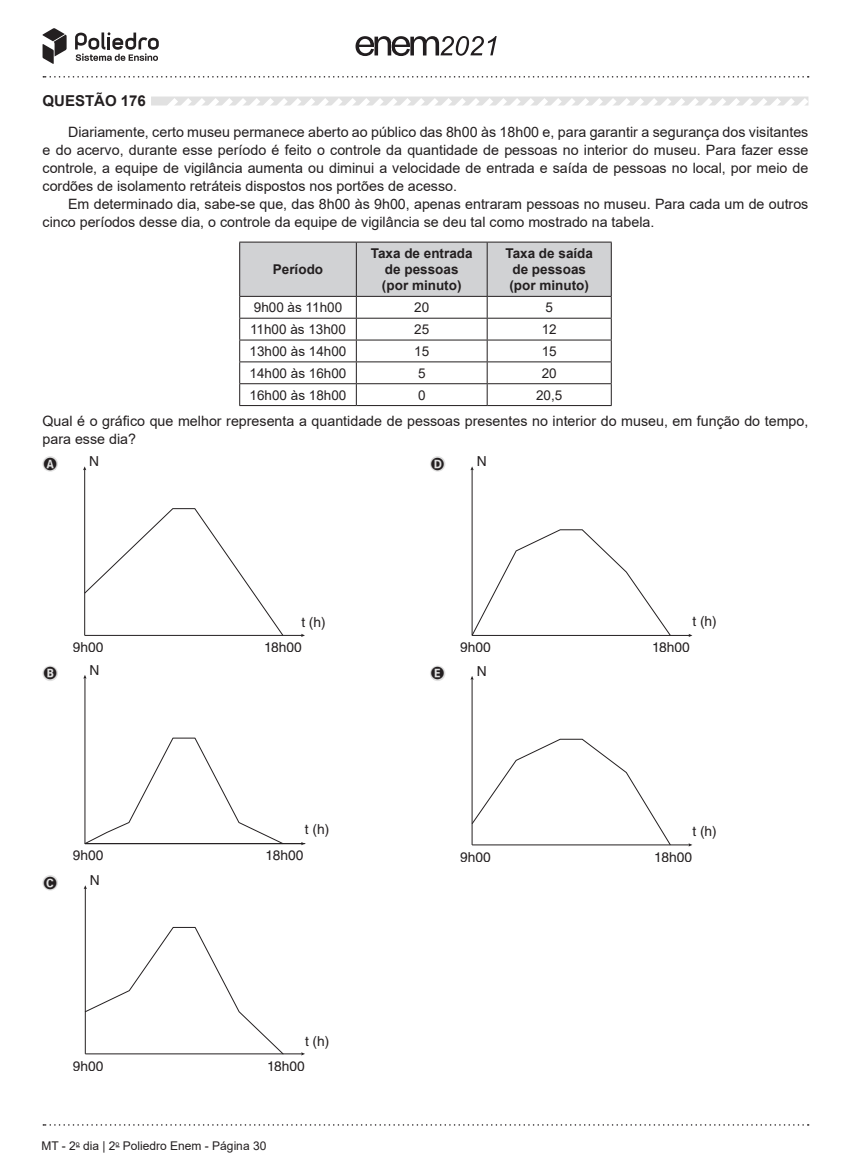
<style>
.page{position:relative;width:851px;height:1170px;background:#fff}
.page>*{position:absolute;margin:0;border:0;box-sizing:border-box;transform-origin:0 0}
.t1{font:700 15px "Arial";color:#231f20}
.t2{font:14.25px/18px "Arial";color:#231f20}
.t3{font:13.8px "Helvetica LT Std";color:#231f20}
.t4{font:13.5px "Arial";color:#231f20}
.t5{font:700 13.5px/16.2px "Arial";color:#231f20;text-align:center}
.t6{font:12px "Arial";color:#231f20}
</style>
<div class="page">
<svg style="left:43px;top:76px;width:765px;height:2px"></svg>
<svg style="left:43px;top:1124px;width:765px;height:1px"></svg>
<svg style="left:355px;top:36px;width:141px;height:20px"></svg>
<svg style="left:43px;top:28px;width:24px;height:36px"></svg>
<svg style="left:75px;top:32px;width:84px;height:29px"></svg>
<svg style="left:151px;top:96px;width:658px;height:10px"></svg>
<svg style="left:239px;top:242px;width:372px;height:163px"></svg>
<hr style="left:239px;top:405px;width:117px;height:1px;background:#231f20">
<hr style="left:356px;top:405px;width:131px;height:1px;background:#231f20">
<hr style="left:487px;top:405px;width:124px;height:1px;background:#231f20">
<hr style="left:84px;top:469px;width:1px;height:166px;background:#231f20">
<hr style="left:85px;top:635px;width:217px;height:1px;background:#231f20">
<svg style="left:84px;top:508px;width:200px;height:128px"></svg>
<hr style="left:85px;top:677px;width:1px;height:166px;background:#231f20">
<svg style="left:84px;top:737px;width:221px;height:108px"></svg>
<hr style="left:85px;top:887px;width:1px;height:166px;background:#231f20">
<hr style="left:85px;top:1053px;width:217px;height:1px;background:#231f20">
<svg style="left:84px;top:926px;width:200px;height:128px"></svg>
<hr style="left:471px;top:469px;width:1px;height:166px;background:#231f20">
<hr style="left:472px;top:635px;width:217px;height:1px;background:#231f20">
<svg style="left:471px;top:529px;width:200px;height:107px"></svg>
<hr style="left:471px;top:678px;width:1px;height:166px;background:#231f20">
<hr style="left:472px;top:844px;width:217px;height:1px;background:#231f20">
<svg style="left:471px;top:738px;width:200px;height:107px"></svg>
<p class="t1" style="left:43px;top:90px;width:105px">QUESTÃO 176</p>
<p class="t2" style="left:43px;top:123px;width:767px;text-align:justify;text-indent:26px">Diariamente, certo museu permanece aberto ao público das 8h00 às 18h00 e, para garantir a segurança dos visitantes e do acervo, durante esse período é feito o controle da quantidade de pessoas no interior do museu. Para fazer esse controle, a equipe de vigilância aumenta ou diminui a velocidade de entrada e saída de pessoas no local, por meio de cordões de isolamento retráteis dispostos nos portões de acesso.</p>
<p class="t2" style="left:43px;top:195px;width:767px;text-indent:26px">Em determinado dia, sabe-se que, das 8h00 às 9h00, apenas entraram pessoas no museu. Para cada um de outros cinco períodos desse dia, o controle da equipe de vigilância se deu tal como mostrado na tabela.</p>
<p class="t5" style="left:273px;top:261px;width:52px">Período</p>
<p class="t5" style="left:371px;top:245px;width:103px">Taxa de entrada de pessoas (por minuto)</p>
<p class="t5" style="left:505px;top:245px;width:89px;text-align:left">Taxa de saída de pessoas (por minuto)</p>
<p class="t4" style="left:254px;top:298px;width:90px">9h00 às 11h00</p>
<p class="t4" style="left:414px;top:298px;width:17px">20</p>
<p class="t4" style="left:545px;top:298px;width:9px">5</p>
<p class="t4" style="left:250px;top:320px;width:97px">11h00 às 13h00</p>
<p class="t4" style="left:414px;top:320px;width:17px">25</p>
<p class="t4" style="left:541px;top:320px;width:17px">12</p>
<p class="t4" style="left:249px;top:342px;width:98px">13h00 às 14h00</p>
<p class="t4" style="left:414px;top:342px;width:17px">15</p>
<p class="t4" style="left:541px;top:342px;width:17px">15</p>
<p class="t4" style="left:249px;top:363px;width:98px">14h00 às 16h00</p>
<p class="t4" style="left:418px;top:363px;width:9px">5</p>
<p class="t4" style="left:541px;top:363px;width:17px">20</p>
<p class="t4" style="left:249px;top:385px;width:98px">16h00 às 18h00</p>
<p class="t4" style="left:418px;top:385px;width:9px">0</p>
<p class="t4" style="left:536px;top:385px;width:28px">20,5</p>
<p class="t2" style="left:43px;top:412px;width:767px">Qual é o gráfico que melhor representa a quantidade de pessoas presentes no interior do museu, em função do tempo, para esse dia?</p>
<p class="t3" style="left:89px;top:453px;width:11px">N</p>
<p class="t3" style="left:301px;top:614px;width:26px">t (h)</p>
<p class="t3" style="left:73px;top:639px;width:32px">9h00</p>
<p class="t3" style="left:264px;top:639px;width:39px">18h00</p>
<p class="t3" style="left:89px;top:662px;width:11px">N</p>
<p class="t3" style="left:305px;top:821px;width:26px">t (h)</p>
<p class="t3" style="left:73px;top:847px;width:32px">9h00</p>
<p class="t3" style="left:265px;top:847px;width:39px">18h00</p>
<p class="t3" style="left:90px;top:872px;width:11px">N</p>
<p class="t3" style="left:305px;top:1032px;width:26px">t (h)</p>
<p class="t3" style="left:73px;top:1057px;width:32px">9h00</p>
<p class="t3" style="left:267px;top:1057px;width:39px">18h00</p>
<p class="t6" style="left:41px;top:1137px;width:226px">MT - 2<sup>o</sup> dia | 2<sup>o</sup> Poliedro Enem - Página 30</p>
<p class="t3" style="left:476px;top:453px;width:11px">N</p>
<p class="t3" style="left:692px;top:613px;width:26px">t (h)</p>
<p class="t3" style="left:460px;top:639px;width:32px">9h00</p>
<p class="t3" style="left:652px;top:639px;width:39px">18h00</p>
<p class="t3" style="left:476px;top:663px;width:11px">N</p>
<p class="t3" style="left:692px;top:823px;width:26px">t (h)</p>
<p class="t3" style="left:460px;top:848px;width:32px">9h00</p>
<p class="t3" style="left:654px;top:848px;width:39px">18h00</p>
</div>
